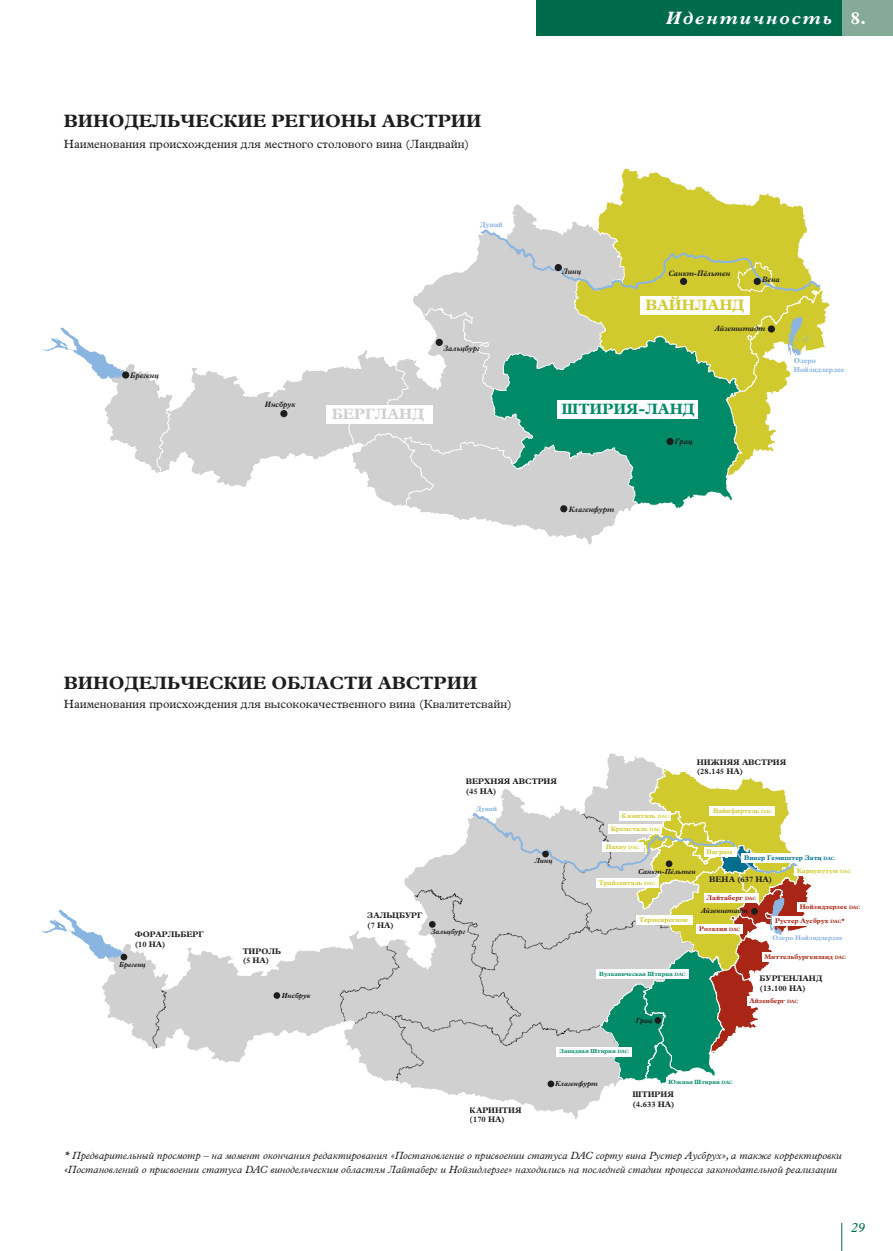
<style>
.page{position:relative;width:893px;height:1251px;background:#fff}
.page>*{position:absolute;margin:0;border:0;box-sizing:border-box;transform-origin:0 0}
.t1{font:700 18px "Plantin MT Pro Cyr";color:#1d1d1b}
.t2{font:italic 700 18px "Plantin MT Pro Cyr";letter-spacing:.11em;color:#fff}
.t3{font:700 15.15px "Plantin MT Pro Cyr";color:#008a67}
.t4{font:700 15.15px "Plantin MT Pro Cyr";color:#d1ca2e}
.t5{font:700 15.15px "Plantin MT Pro Cyr";color:#d0d0d0}
.t6{font:italic 13.5px "Plantin MT Pro Cyrillic";color:#006b4b}
.t7{font:12px "Plantin MT Pro Cyr";color:#1d1d1b}
.t8{font:italic 10.5px/13.5px "Plantin MT Pro Cyrillic";color:#1d1d1b}
.t9{font:700 8.1px/9.8px "Plantin MT Pro Cyr";color:#1d1d1b}
.t10{font:italic 700 7.95px "Plantin MT Pro Cyr";color:#1d1d1b;scale:.9 1}
.t11{font:italic 700 7.35px "Plantin MT Pro Cyr";color:#1d1719;scale:.9 1}
.t12{font:italic 700 7.35px "Plantin MT Pro Cyr";color:#1d1d1b;scale:.9 1}
.t13{font:700 7.2px/8.7px "Plantin MT Pro Cyr";color:#8ab5e1}
.t14{font:700 6.75px "Plantin MT Pro Cyr";color:#d1ca2e}
.t15{font:700 6.75px "Plantin MT Pro Cyr";color:#a92515}
.t16{font:700 6.75px "Plantin MT Pro Cyr";color:#8ab5e1}
.t17{font:700 6.75px "Plantin MT Pro Cyr";color:#006d8f}
.t18{font:700 6px "Plantin MT Pro Cyr";color:#008a67}
.s1{font-style:normal}
.s2{font-size:4.65px}
</style>
<div class="page">
<svg style="left:101px;top:753px;width:560px;height:365px"></svg>
<svg style="left:152px;top:989px;width:15px;height:59px"></svg>
<svg style="left:42px;top:909px;width:82px;height:49px"></svg>
<svg style="left:340px;top:768px;width:472px;height:318px"></svg>
<svg style="left:274px;top:991px;width:6px;height:7px"></svg>
<div style="left:121px;top:953px;width:6px;height:7px;background:#1d1d1b;border-radius:50%"></div>
<div style="left:542px;top:850px;width:7px;height:7px;background:#1d1d1b;border-radius:50%"></div>
<div style="left:747px;top:995px;width:53px;height:10px;background:#fff"></div>
<div style="left:696px;top:924px;width:47px;height:10px;background:#fff"></div>
<div style="left:704px;top:892px;width:55px;height:10px;background:#fff"></div>
<div style="left:636px;top:915px;width:56px;height:9px;background:#fff"></div>
<div style="left:794px;top:865px;width:60px;height:10px;background:#fff"></div>
<div style="left:742px;top:852px;width:98px;height:10px;background:#fff"></div>
<div style="left:596px;top:877px;width:62px;height:10px;background:#fff"></div>
<div style="left:602px;top:841px;width:41px;height:10px;background:#fff"></div>
<div style="left:704px;top:847px;width:32px;height:10px;background:#fff"></div>
<div style="left:608px;top:823px;width:54px;height:10px;background:#fff"></div>
<div style="left:619px;top:810px;width:52px;height:10px;background:#fff"></div>
<div style="left:710px;top:805px;width:65px;height:10px;background:#fff"></div>
<div style="left:797px;top:901px;width:66px;height:10px;background:#fff"></div>
<div style="left:762px;top:951px;width:87px;height:10px;background:#fff"></div>
<div style="left:666px;top:1076px;width:70px;height:10px;background:#fff"></div>
<div style="left:556px;top:1046px;width:76px;height:10px;background:#fff"></div>
<div style="left:597px;top:968px;width:92px;height:10px;background:#fff"></div>
<div style="left:772px;top:915px;width:76px;height:10px;background:#fff"></div>
<svg style="left:105px;top:205px;width:526px;height:339px"></svg>
<svg style="left:574px;top:167px;width:233px;height:61px"></svg>
<svg style="left:156px;top:410px;width:15px;height:62px"></svg>
<svg style="left:43px;top:327px;width:84px;height:52px"></svg>
<svg style="left:348px;top:228px;width:482px;height:281px"></svg>
<div style="left:436px;top:339px;width:7px;height:7px;background:#1d1d1b;border-radius:50%"></div>
<div style="left:680px;top:278px;width:7px;height:7px;background:#1d1d1b;border-radius:50%"></div>
<div style="left:754px;top:278px;width:7px;height:7px;background:#1d1d1b;border-radius:50%"></div>
<div style="left:768px;top:325px;width:7px;height:7px;background:#1d1d1b;border-radius:50%"></div>
<div style="left:666px;top:438px;width:8px;height:7px;background:#1d1d1b;border-radius:50%"></div>
<div style="left:560px;top:505px;width:7px;height:7px;background:#1d1d1b;border-radius:50%"></div>
<div style="left:280px;top:410px;width:7px;height:7px;background:#1d1d1b;border-radius:50%"></div>
<div style="left:122px;top:371px;width:7px;height:7px;background:#1d1d1b;border-radius:50%"></div>
<div style="left:555px;top:264px;width:7px;height:7px;background:#1d1d1b;border-radius:50%"></div>
<div style="left:641px;top:296px;width:109px;height:18px;background:#fff"></div>
<div style="left:558px;top:400px;width:140px;height:18px;background:#fff"></div>
<div style="left:326px;top:405px;width:106px;height:18px;background:#fff"></div>
<svg style="left:841px;top:1222px;width:1px;height:28px"></svg>
<div style="left:841px;top:0;width:52px;height:36px;background:#85aa99"></div>
<div style="left:536px;top:0;width:305px;height:36px;background:#006b4b"></div>
<h1 class="t1" style="left:64px;top:110px;width:419px">ВИНОДЕЛЬЧЕСКИЕ РЕГИОНЫ АВСТРИИ</h1>
<p class="t7" style="left:64px;top:137px;width:407px">Наименования происхождения для местного столового вина (Ландвайн)</p>
<p class="t13" style="left:480px;top:220px;width:24px">Дунай</p>
<p class="t10" style="left:130px;top:370px;width:33px">Брегенц</p>
<p class="t10" style="left:443px;top:343px;width:42px">Зальцбург</p>
<p class="t10" style="left:562px;top:266px;width:23px">Линц</p>
<h1 class="t2" style="left:666px;top:7px;width:202px">Идентичность <span class="s1">8.</span></h1>
<p class="t10" style="left:669px;top:268px;width:70px">Санкт-Пёльтен</p>
<h2 class="t4" style="left:645px;top:296px;width:101px">ВАЙНЛАНД</h2>
<p class="t10" style="left:762px;top:274px;width:21px">Вена</p>
<p class="t10" style="left:715px;top:323px;width:58px">Айзенштадт</p>
<p class="t13" style="left:794px;top:356px;width:52px">Озеро<br>Нойзидлерзее</p>
<p class="t10" style="left:265px;top:399px;width:36px">Инсбрук</p>
<h2 class="t5" style="left:332px;top:404px;width:94px">БЕРГЛАНД</h2>
<h2 class="t3" style="left:561px;top:399px;width:135px">ШТИРИЯ-ЛАНД</h2>
<p class="t10" style="left:569px;top:504px;width:52px">Клагенфурт</p>
<p class="t10" style="left:675px;top:437px;width:21px">Грац</p>
<h1 class="t1" style="left:64px;top:671px;width:415px">ВИНОДЕЛЬЧЕСКИЕ ОБЛАСТИ АВСТРИИ</h1>
<p class="t7" style="left:64px;top:697px;width:450px">Наименования происхождения для высококачественного вина (Квалитетсвайн)</p>
<p class="t9" style="left:466px;top:776px;width:93px">ВЕРХНЯЯ АВСТРИЯ (45 HA)</p>
<p class="t9" style="left:135px;top:929px;width:70px">ФОРАРЛЬБЕРГ (10 HA)</p>
<p class="t11" style="left:119px;top:960px;width:31px">Брегенц</p>
<p class="t9" style="left:243px;top:945px;width:40px">ТИРОЛЬ (5 HA)</p>
<p class="t11" style="left:282px;top:990px;width:33px">Инсбрук</p>
<p class="t16" style="left:476px;top:804px;width:22px">Дунай</p>
<p class="t9" style="left:367px;top:910px;width:56px">ЗАЛЬЦБУРГ (7 HA)</p>
<p class="t12" style="left:431px;top:926px;width:39px">Зальцбург</p>
<p class="t11" style="left:534px;top:856px;width:22px">Линц</p>
<p class="t14" style="left:622px;top:811px;width:48px">Кампталь <span class="s2">DAC</span></p>
<p class="t14" style="left:611px;top:824px;width:52px">Кремсталь <span class="s2">DAC</span></p>
<p class="t14" style="left:606px;top:842px;width:35px">Вахау <span class="s2">DAC</span></p>
<p class="t9" style="left:697px;top:756px;width:91px">НИЖНЯЯ АВСТРИЯ (28.145 HA)</p>
<p class="t14" style="left:713px;top:806px;width:61px">Вайнфиртель <span class="s2">DAC</span></p>
<p class="t14" style="left:706px;top:847px;width:27px">Ваграм</p>
<p class="t17" style="left:744px;top:853px;width:92px">Винер Гемиштер Затц <span class="s2">DAC</span></p>
<p class="t11" style="left:638px;top:866px;width:65px">Санкт-Пёльтен</p>
<p class="t14" style="left:599px;top:878px;width:58px">Трайзенталь <span class="s2">DAC</span></p>
<p class="t9" style="left:709px;top:873px;width:65px">ВЕНА (637 HA)</p>
<p class="t15" style="left:707px;top:893px;width:51px">Лайтаберг <span class="s2">DAC</span></p>
<p class="t11" style="left:701px;top:905px;width:54px">Айзенштадт</p>
<p class="t14" style="left:797px;top:866px;width:56px">Карнунутум <span class="s2">DAC</span></p>
<p class="t15" style="left:800px;top:902px;width:62px">Нойзидлерзее <span class="s2">DAC</span></p>
<p class="t14" style="left:639px;top:915px;width:50px">Терменрегион</p>
<p class="t18" style="left:599px;top:969px;width:88px">Вулканическая Штирия <span class="s2">DAC</span></p>
<p class="t11" style="left:636px;top:1015px;width:20px">Грац</p>
<p class="t15" style="left:699px;top:924px;width:43px">Розалия <span class="s2">DAC</span></p>
<p class="t15" style="left:775px;top:916px;width:71px">Рустер Аусбрух <span class="s2">DAC</span>*</p>
<p class="t16" style="left:772px;top:933px;width:72px">Озеро Нойзидлерзее</p>
<p class="t15" style="left:764px;top:952px;width:83px">Миттельбургенланд <span class="s2">DAC</span></p>
<p class="t9" style="left:760px;top:972px;width:64px">БУРГЕНЛАНД (13.100 HA)</p>
<p class="t15" style="left:749px;top:996px;width:50px">Айзенберг <span class="s2">DAC</span></p>
<p class="t9" style="left:470px;top:1104px;width:53px">КАРИНТИЯ (170 HA)</p>
<p class="t18" style="left:559px;top:1047px;width:71px">Западная Штирия <span class="s2">DAC</span></p>
<p class="t11" style="left:555px;top:1078px;width:49px">Клагенфурт</p>
<p class="t18" style="left:669px;top:1077px;width:66px">Южная Штирия <span class="s2">DAC</span></p>
<p class="t9" style="left:633px;top:1088px;width:43px">ШТИРИЯ (4.633 HA)</p>
<p class="t8" style="left:64px;top:1148px;width:780px">* Предварительный просмотр – на момент окончания редактирования «Постановление о присвоении статуса DAC сорту вина Рустер Аусбрух», а также корректировки «Постановлений о присвоении статуса DAC винодельческим областям Лайтаберг и Нойзидлерзее» находились на последней стадии процесса законодательной реализации</p>
<p class="t6" style="left:851px;top:1219px;width:16px">29</p>
</div>
